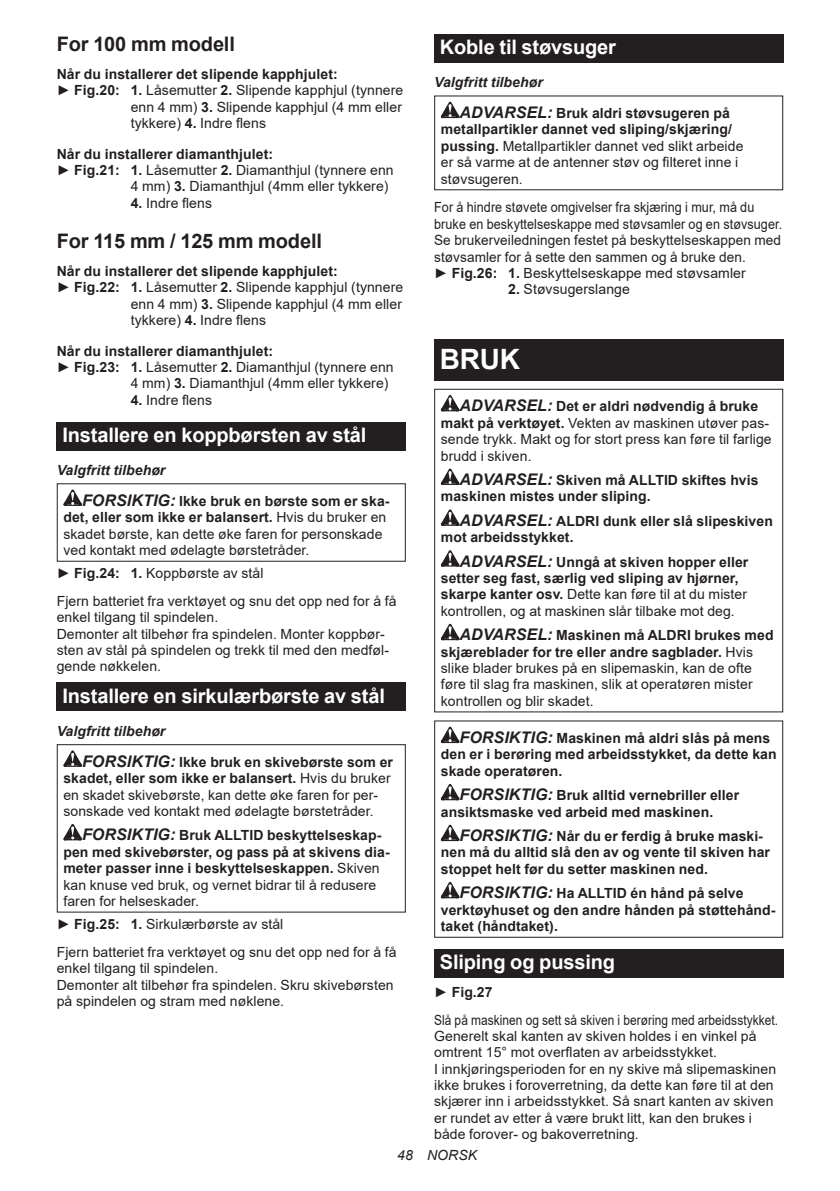
<style>
.page{position:relative;width:840px;height:1191px;background:#fff}
.page>*{position:absolute;margin:0;border:0;box-sizing:border-box;transform-origin:0 0}
.t1{font:700 28px "Arial";color:#fff}
.t2{font:700 20px "Arial";letter-spacing:-.01em;color:#fff}
.t3{font:700 20px "Arial";letter-spacing:-.01em;color:#231f20}
.t4{font:14px/16.4px "Arial";letter-spacing:.005em;color:#231f20}
.t5{font:700 14px/16.4px "Arial";letter-spacing:.005em;color:#231f20}
.t6{font:14px/16.4px "Arial";letter-spacing:.005em;color:#231f20;scale:.9 1}
.t7{font:italic 14px "Arial";letter-spacing:.005em;color:#231f20}
.s1{font-weight:700}
.s2{font-style:italic}
.s3{font-style:italic;font-size:16px}
.s4{font-weight:400}
.s5{font-weight:700;font-style:italic;font-size:16px}
</style>
<div class="page">
<div style="left:57px;top:422px;width:348px;height:28px;background:#231f20"></div>
<svg style="left:63px;top:489px;width:19px;height:17px"></svg>
<div style="left:57px;top:483px;width:348px;height:79px;border:1px solid #231f20"></div>
<div style="left:57px;top:682px;width:348px;height:29px;background:#231f20"></div>
<svg style="left:63px;top:750px;width:19px;height:17px"></svg>
<svg style="left:63px;top:824px;width:19px;height:16px"></svg>
<div style="left:57px;top:744px;width:348px;height:168px;border:1px solid #231f20"></div>
<div style="left:434px;top:34px;width:348px;height:29px;background:#231f20"></div>
<svg style="left:440px;top:102px;width:19px;height:16px"></svg>
<div style="left:434px;top:340px;width:348px;height:41px;background:#231f20"></div>
<svg style="left:440px;top:395px;width:19px;height:16px"></svg>
<svg style="left:440px;top:468px;width:19px;height:17px"></svg>
<svg style="left:440px;top:509px;width:19px;height:17px"></svg>
<svg style="left:440px;top:550px;width:19px;height:16px"></svg>
<svg style="left:440px;top:624px;width:19px;height:16px"></svg>
<div style="left:434px;top:389px;width:348px;height:323px;border:1px solid #231f20"></div>
<svg style="left:440px;top:726px;width:19px;height:17px"></svg>
<svg style="left:440px;top:784px;width:19px;height:16px"></svg>
<svg style="left:440px;top:824px;width:19px;height:17px"></svg>
<svg style="left:440px;top:882px;width:19px;height:16px"></svg>
<div style="left:434px;top:949px;width:348px;height:28px;background:#231f20"></div>
<h2 class="t3" style="left:57px;top:30px;width:180px">For 100 mm modell</h2>
<p class="t5" style="left:57px;top:66px;width:282px">Når du installerer det slipende kapphjulet:</p>
<p class="t4" style="left:57px;top:82px;width:348px">► <span class="s1">Fig.20: 1.</span> Låsemutter <span class="s1">2.</span> Slipende kapphjul (tynnere</p>
<p class="t4" style="left:131px;top:98px;width:272px">enn 4 mm) <span class="s1">3.</span> Slipende kapphjul (4 mm eller</p>
<p class="t4" style="left:131px;top:115px;width:137px">tykkere) <span class="s1">4.</span> Indre flens</p>
<p class="t5" style="left:57px;top:146px;width:218px">Når du installerer diamanthjulet:</p>
<p class="t4" style="left:57px;top:162px;width:338px">► <span class="s1">Fig.21: 1.</span> Låsemutter <span class="s1">2.</span> Diamanthjul (tynnere enn</p>
<p class="t4" style="left:131px;top:178px;width:259px">4 mm) <span class="s1">3.</span> Diamanthjul (4mm eller tykkere)</p>
<p class="t4" style="left:131px;top:195px;width:83px"><span class="s1">4.</span> Indre flens</p>
<h2 class="t3" style="left:57px;top:227px;width:266px">For 115 mm / 125 mm modell</h2>
<p class="t5" style="left:57px;top:263px;width:282px">Når du installerer det slipende kapphjulet:</p>
<p class="t4" style="left:57px;top:279px;width:348px">► <span class="s1">Fig.22: 1.</span> Låsemutter <span class="s1">2.</span> Slipende kapphjul (tynnere</p>
<p class="t4" style="left:131px;top:295px;width:272px">enn 4 mm) <span class="s1">3.</span> Slipende kapphjul (4 mm eller</p>
<p class="t4" style="left:131px;top:312px;width:137px">tykkere) <span class="s1">4.</span> Indre flens</p>
<p class="t5" style="left:57px;top:343px;width:218px">Når du installerer diamanthjulet:</p>
<p class="t4" style="left:57px;top:359px;width:338px">► <span class="s1">Fig.23: 1.</span> Låsemutter <span class="s1">2.</span> Diamanthjul (tynnere enn</p>
<p class="t4" style="left:131px;top:375px;width:259px">4 mm) <span class="s1">3.</span> Diamanthjul (4mm eller tykkere)</p>
<p class="t4" style="left:131px;top:391px;width:83px"><span class="s1">4.</span> Indre flens</p>
<h2 class="t2" style="left:62px;top:421px;width:305px">Installere en koppbørsten av stål</h2>
<p class="t5" style="left:82px;top:455px;width:309px;line-height:30.6px;text-indent:-25px"><span class="s2">Valgfritt tilbehør<br></span><span class="s3">FORSIKTIG:</span> Ikke bruk en børste som er ska-</p>
<p class="t4" style="left:63px;top:509px;width:324px"><span class="s1">det, eller som ikke er balansert.</span> Hvis du bruker en skadet børste, kan dette øke faren for personskade ved kontakt med ødelagte børstetråder.</p>
<p class="t4" style="left:57px;top:559px;width:341px;line-height:27.8px">► <span class="s1">Fig.24: 1.</span> Koppbørste av stål<br>Fjern batteriet fra verktøyet og snu det opp ned for å få</p>
<p class="t4" style="left:57px;top:609px;width:333px">enkel tilgang til spindelen.<br>Demonter alt tilbehør fra spindelen. Monter koppbør&shy;sten av stål på spindelen og trekk til med den medføl&shy;gende nøkkelen.</p>
<h2 class="t2" style="left:62px;top:681px;width:324px">Installere en sirkulærbørste av stål</h2>
<p class="t5" style="left:82px;top:716px;width:312px;line-height:30.6px;text-indent:-25px"><span class="s2">Valgfritt tilbehør<br></span><span class="s3">FORSIKTIG:</span> Ikke bruk en skivebørste som er</p>
<p class="t4" style="left:63px;top:770px;width:328px"><span class="s1">skadet, eller som ikke er balansert.</span> Hvis du bruker en skadet skivebørste, kan dette øke faren for per&shy;sonskade ved kontakt med ødelagte børstetråder.</p>
<p class="t5" style="left:63px;top:827px;width:327px;text-indent:19px"><span class="s3">FORSIKTIG:</span> Bruk ALLTID beskyttelseskap&shy;pen med skivebørster, og pass på at skivens dia&shy;meter passer inne i beskyttelseskappen. <span class="s4">Skiven kan knuse ved bruk, og vernet bidrar til å redusere faren for helseskader.</span></p>
<p class="t4" style="left:57px;top:910px;width:341px;line-height:27.8px">► <span class="s1">Fig.25: 1.</span> Sirkulærbørste av stål<br>Fjern batteriet fra verktøyet og snu det opp ned for å få</p>
<p class="t4" style="left:57px;top:960px;width:338px">enkel tilgang til spindelen.<br>Demonter alt tilbehør fra spindelen. Skru skivebørsten på spindelen og stram med nøklene.</p>
<h2 class="t2" style="left:439px;top:33px;width:177px">Koble til støvsuger</h2>
<p class="t5" style="left:459px;top:67px;width:272px;line-height:30.6px;text-indent:-25px"><span class="s2">Valgfritt tilbehør<br></span><span class="s3">ADVARSEL:</span> Bruk aldri støvsugeren på</p>
<p class="t4" style="left:440px;top:121px;width:304px"><span class="s1">metallpartikler dannet ved sliping/skjæring/ pussing.</span> Metallpartikler dannet ved slikt arbeide er så varme at de antenner støv og filteret inne i støvsugeren.</p>
<p class="t6" style="left:434px;top:199px;width:388px">For å hindre støvete omgivelser fra skjæring i mur, må du bruke en beskyttelseskappe med støvsamler og en støvsuger.<br>Se brukerveiledningen festet på beskyttelseskappen med støvsamler for å sette den sammen og å bruke den.<br>► <span class="s1">Fig.26: 1.</span> Beskyttelseskappe med støvsamler</p>
<p class="t4" style="left:508px;top:281px;width:123px"><span class="s1">2.</span> Støvsugerslange</p>
<h1 class="t1" style="left:439px;top:340px;width:82px">BRUK</h1>
<p class="t4" style="left:440px;top:398px;width:332px;text-indent:19px"><span class="s5">ADVARSEL:</span> <span class="s1">Det er aldri nødvendig å bruke makt på verktøyet.</span> Vekten av maskinen utøver pas&shy;sende trykk. Makt og for stort press kan føre til farlige brudd i skiven.</p>
<p class="t5" style="left:440px;top:472px;width:319px;text-indent:19px"><span class="s3">ADVARSEL:</span> Skiven må ALLTID skiftes hvis maskinen mistes under sliping.</p>
<p class="t5" style="left:440px;top:513px;width:333px;text-indent:19px"><span class="s3">ADVARSEL:</span> ALDRI dunk eller slå slipeskiven mot arbeidsstykket.</p>
<p class="t5" style="left:440px;top:553px;width:309px;text-indent:19px"><span class="s3">ADVARSEL:</span> Unngå at skiven hopper eller setter seg fast, særlig ved sliping av hjørner, skarpe kanter osv. <span class="s4">Dette kan føre til at du mister kontrollen, og at maskinen slår tilbake mot deg.</span></p>
<p class="t4" style="left:440px;top:627px;width:334px;text-indent:19px"><span class="s5">ADVARSEL:</span> <span class="s1">Maskinen må ALDRI brukes med skjæreblader for tre eller andre sagblader.</span> Hvis slike blader brukes på en slipemaskin, kan de ofte føre til slag fra maskinen, slik at operatøren mister kontrollen og blir skadet.</p>
<p class="t5" style="left:440px;top:730px;width:337px;text-indent:19px"><span class="s3">FORSIKTIG:</span> Maskinen må aldri slås på mens den er i berøring med arbeidsstykket, da dette kan skade operatøren.</p>
<p class="t5" style="left:440px;top:787px;width:300px;text-indent:19px"><span class="s3">FORSIKTIG:</span> Bruk alltid vernebriller eller ansiktsmaske ved arbeid med maskinen.</p>
<p class="t5" style="left:440px;top:828px;width:330px;text-indent:19px"><span class="s3">FORSIKTIG:</span> Når du er ferdig å bruke maski&shy;nen må du alltid slå den av og vente til skiven har stoppet helt før du setter maskinen ned.</p>
<p class="t5" style="left:440px;top:885px;width:336px;text-indent:19px"><span class="s3">FORSIKTIG:</span> Ha ALLTID én hånd på selve verktøyhuset og den andre hånden på støttehånd&shy;taket (håndtaket).</p>
<h2 class="t2" style="left:439px;top:948px;width:176px">Sliping og pussing</h2>
<p class="t4" style="left:434px;top:978px;width:345px;line-height:27.8px">► <span class="s1">Fig.27<br></span>Slå på maskinen og sett så skiven i berøring med arbeidsstykket.</p>
<p class="t4" style="left:434px;top:1027px;width:343px">Generelt skal kanten av skiven holdes i en vinkel på omtrent 15° mot overflaten av arbeidsstykket.<br>I innkjøringsperioden for en ny skive må slipemaskinen ikke brukes i foroverretning, da dette kan føre til at den skjærer inn i arbeidsstykket. Så snart kanten av skiven er rundet av etter å være brukt litt, kan den brukes i både forover- og bakoverretning.</p>
<p class="t7" style="left:397px;top:1146px;width:81px">48 NORSK</p>
</div>
